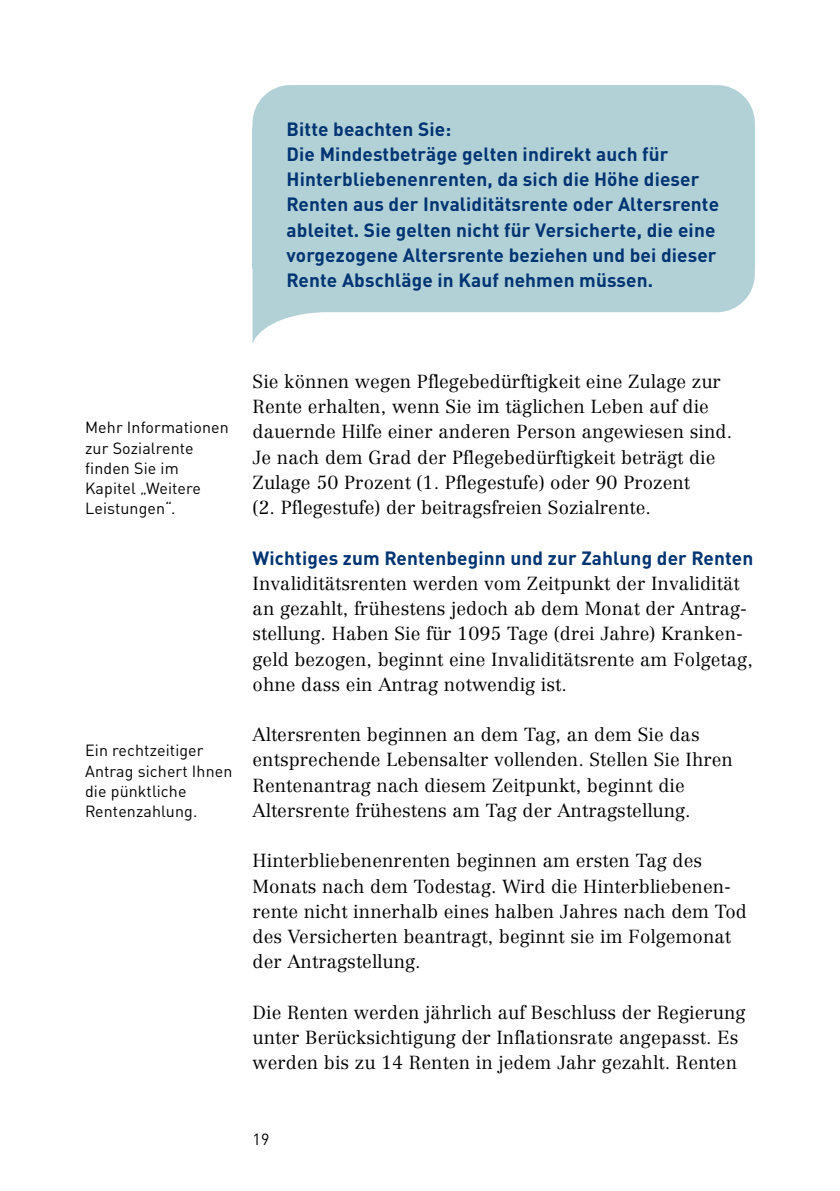
<style>
.page{position:relative;width:840px;height:1191px;background:#fff}
.page>*{position:absolute;margin:0;border:0;box-sizing:border-box;transform-origin:0 0}
.t1{font:700 19px/25.2px "DIN Pro";letter-spacing:.005em;color:#003472}
.t2{font:300 18.6px/25.2px "Centennial LT Pro";letter-spacing:.005em;color:#000}
.t3{font:16px/20.2px "DIN Pro";letter-spacing:.005em;color:#000}
</style>
<div class="page">
<svg style="left:252px;top:269px;width:502px;height:74px"></svg>
<div style="left:252px;top:85px;width:502px;height:42px;background:#b2d1d7"></div>
<div style="left:252px;top:127px;width:502px;height:142px;background:#b2d1d7"></div>
<h3 class="t1" style="left:286px;top:114px;width:166px">Bitte beachten Sie:</h3>
<p class="t1" style="left:286px;top:139px;width:434px">Die Mindestbeträge gelten indirekt auch für Hinterbliebenenrenten, da sich die Höhe dieser Renten aus der Invaliditätsrente oder Altersrente ableitet. Sie gelten nicht für Versicherte, die eine vorgezogene Altersrente beziehen und bei dieser Rente Abschläge in Kauf nehmen müssen.</p>
<p class="t3" style="left:85px;top:416px;width:145px">Mehr Informationen zur Sozialrente finden Sie im<br>Kapitel „Weitere<br>Leistungen“.</p>
<p class="t3" style="left:85px;top:739px;width:149px">Ein rechtzeitiger<br>Antrag sichert Ihnen die pünktliche<br>Rentenzahlung.</p>
<p class="t2" style="left:252px;top:369px;width:481px">Sie können wegen Pflegebedürftigkeit eine Zulage zur Rente erhalten, wenn Sie im täglichen Leben auf die dauernde Hilfe einer anderen Person angewiesen sind.<br>Je nach dem Grad der Pflegebedürftigkeit beträgt die Zulage 50 Prozent (1. Pflegestufe) oder 90 Prozent<br>(2. Pflegestufe) der beitragsfreien Sozialrente.</p>
<h3 class="t1" style="left:252px;top:543px;width:502px">Wichtiges zum Rentenbeginn und zur Zahlung der Renten</h3>
<p class="t2" style="left:252px;top:570px;width:501px">Invaliditätsrenten werden vom Zeitpunkt der Invalidität an gezahlt, frühestens jedoch ab dem Mo nat der Antrag&shy;stellung. Haben Sie für 1095 Tage (drei Jahre) Kranken&shy;geld bezogen, beginnt eine Invaliditätsrente am Folgetag, ohne dass ein Antrag notwendig ist.</p>
<p class="t2" style="left:252px;top:722px;width:481px">Altersrenten beginnen an dem Tag, an dem Sie das entsprechende Lebensalter vollenden. Stellen Sie Ihren Rentenantrag nach diesem Zeitpunkt, beginnt die Altersrente frühestens am Tag der Antragstellung.</p>
<p class="t2" style="left:252px;top:848px;width:495px">Hinterbliebenenrenten beginnen am ersten Tag des Monats nach dem Todestag. Wird die Hinterbliebenen&shy;rente nicht innerhalb eines halben Jahres nach dem Tod des Versicherten beantragt, beginnt sie im Folgemonat der Antragstellung.</p>
<p class="t2" style="left:252px;top:999px;width:494px">Die Renten werden jährlich auf Beschluss der Regierung unter Berücksichtigung der Inflationsrate angepasst. Es werden bis zu 14 Renten in jedem Jahr gezahlt. Renten</p>
<p class="t3" style="left:252px;top:1127px;width:18px">19</p>
</div>
